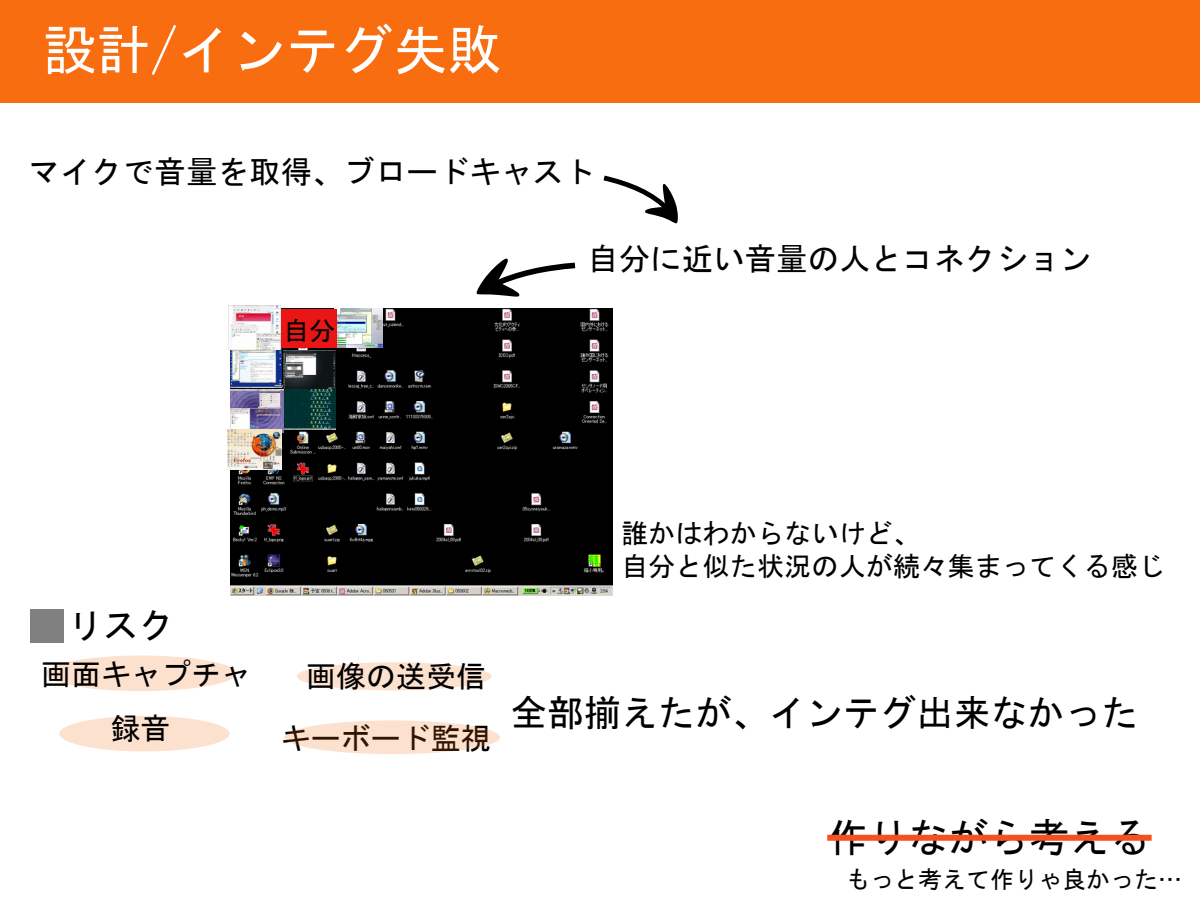
<style>
.page{position:relative;width:1200px;height:900px;background:#fff}
.page>*{position:absolute;margin:0;border:0;box-sizing:border-box;transform-origin:0 0}
.t1{font:54px "MS Gothic";color:#fff}
.t2{font:40.35px "MS Gothic";color:#000}
.t3{font:36.9px "MS Gothic";color:#000}
.t4{font:35.85px "MS Gothic";color:#000}
.t5{font:31.5px "MS Gothic";color:#000}
.t6{font:30px/54.6px "MS Gothic";color:#000;text-align:center}
.t7{font:27.15px/32.4px "MS Gothic";color:#000}
.t8{font:26.25px "MS Gothic";color:#000}
.t9{font:24px "MS Gothic";color:#000}
</style>
<div class="page">
<div style="left:0;top:0;width:1200px;height:102px;background:#f96d11"></div>
<div style="left:30px;top:609px;width:34px;height:34px;background:#808080"></div>
<div style="left:45px;top:656px;width:192px;height:35px;background:#fde1cf;border-radius:50%"></div>
<div style="left:59px;top:716px;width:171px;height:36px;background:#fde1cf;border-radius:50%"></div>
<div style="left:297px;top:662px;width:195px;height:28px;background:#fde1cf;border-radius:50%"></div>
<div style="left:284px;top:720px;width:216px;height:34px;background:#fde1cf;border-radius:50%"></div>
<img style="left:230px;top:308px;width:383px;height:287px">
<img style="left:282px;top:389px;width:54px;height:41px">
<img style="left:230px;top:390px;width:54px;height:43px">
<img style="left:230px;top:348px;width:52px;height:39px">
<img style="left:228px;top:430px;width:53px;height:40px">
<img style="left:228px;top:305px;width:53px;height:44px">
<img style="left:284px;top:350px;width:52px;height:39px">
<img style="left:334px;top:309px;width:49px;height:38px">
<div style="left:281px;top:310px;width:56px;height:38px;background:#ea1515"></div>
<svg style="left:603px;top:175px;width:75px;height:49px"></svg>
<svg style="left:476px;top:258px;width:100px;height:39px"></svg>
<div style="left:827px;top:835px;width:325px;height:6px;background:#f74f1f"></div>
<h1 class="t1" style="left:43px;top:23px;width:461px">設計/インテグ失敗</h1>
<p class="t5" style="left:28px;top:156px;width:568px">マイクで音量を取得、ブロードキャスト</p>
<p class="t8" style="left:283px;top:317px;width:54px">自分</p>
<p class="t5" style="left:587px;top:243px;width:505px">自分に近い音量の人とコネクション</p>
<p class="t4" style="left:68px;top:607px;width:109px">リスク</p>
<p class="t6" style="left:41px;top:647px;width:211px">画面キャプチャ録音</p>
<p class="t6" style="left:281px;top:644px;width:211px;line-height:62.7px;text-align:right">画像の送受信キーボード監視</p>
<p class="t7" style="left:621px;top:517px;width:546px">誰かはわからないけど、<br>自分と似た状況の人が続々集まってくる感じ</p>
<p class="t3" style="left:510px;top:694px;width:630px">全部揃えたが、インテグ出来なかった</p>
<p class="t2" style="left:828px;top:817px;width:324px">作りながら考える</p>
<p class="t9" style="left:846px;top:867px;width:337px">もっと考えて作りゃ良かった…</p>
</div>
